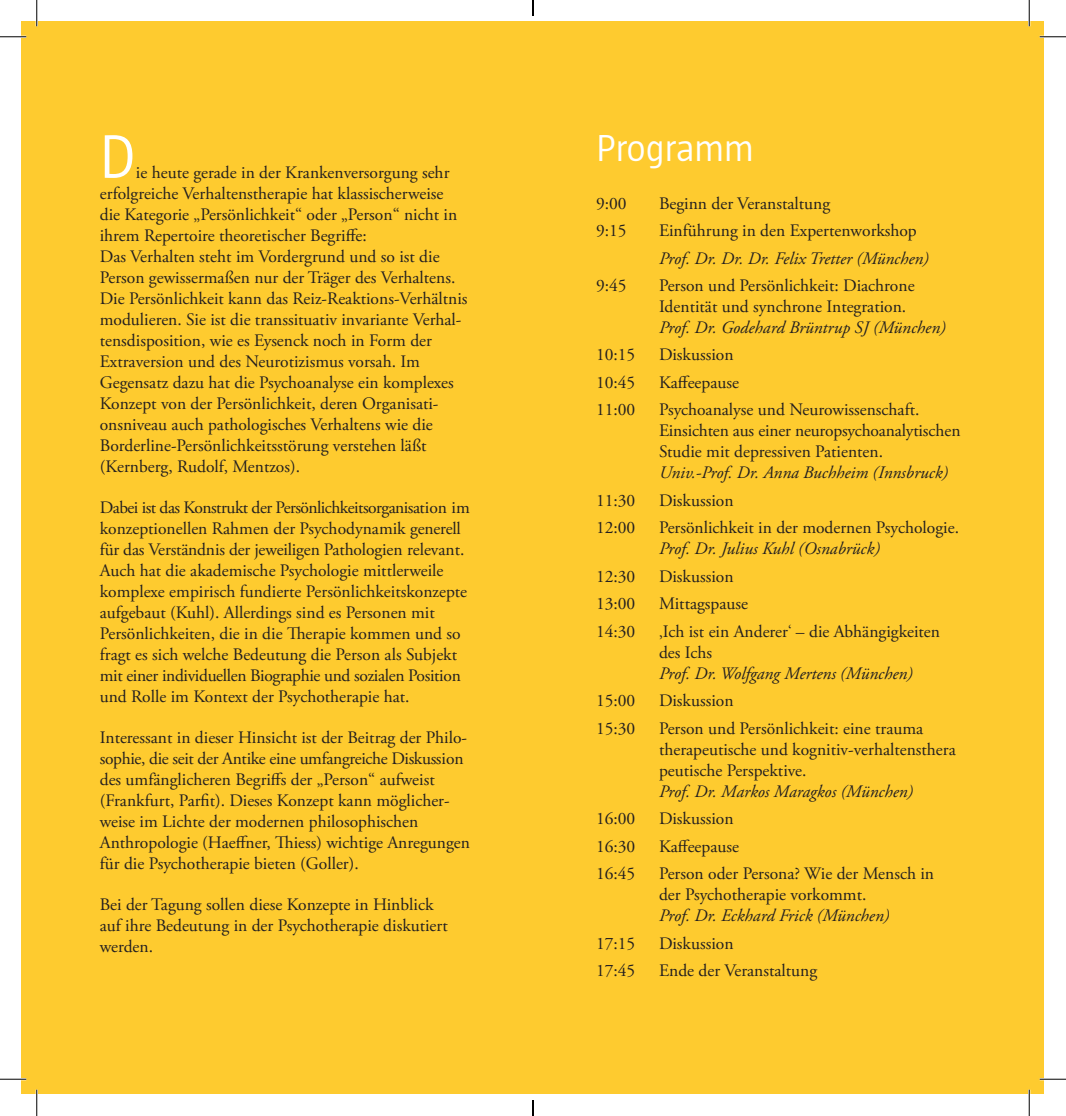
<style>
.page{position:relative;width:1066px;height:1116px;background:#fff}
.page>*{position:absolute;margin:0;border:0;box-sizing:border-box;transform-origin:0 0}
.t1{font:300 63px "Taz";color:#fff}
.t2{font:300 38.5px "Taz";color:#fff}
.Pausen{font:17.5px/21px "Adobe Garamond Pro";color:#231f20}
.t3{font:italic 17.5px "Adobe Garamond Pro";color:#231f20}
.s1{font-style:italic}
</style>
<div class="page">
<div style="left:22px;top:22px;width:1022px;height:1071px;background:#fecb2f"></div>
<hr style="left:0;top:36px;width:26px;height:2px;background:#fff">
<hr style="left:1039px;top:36px;width:27px;height:2px;background:#fff">
<hr style="left:0;top:1077px;width:26px;height:3px;background:#fff">
<hr style="left:1039px;top:1077px;width:27px;height:3px;background:#fff">
<hr style="left:36px;top:0;width:2px;height:26px;background:#fff">
<hr style="left:36px;top:1089px;width:2px;height:26px;background:#fff">
<hr style="left:1028px;top:0;width:2px;height:26px;background:#fff">
<hr style="left:1028px;top:1089px;width:2px;height:26px;background:#fff">
<svg style="left:0;top:36px;width:26px;height:1px"></svg>
<svg style="left:1039px;top:36px;width:27px;height:1px"></svg>
<svg style="left:0;top:1078px;width:26px;height:1px"></svg>
<svg style="left:1039px;top:1078px;width:27px;height:1px"></svg>
<svg style="left:36px;top:0;width:1px;height:26px"></svg>
<svg style="left:36px;top:1089px;width:1px;height:26px"></svg>
<svg style="left:1029px;top:0;width:1px;height:26px"></svg>
<svg style="left:1029px;top:1089px;width:1px;height:26px"></svg>
<svg style="left:532px;top:0;width:2px;height:16px"></svg>
<svg style="left:532px;top:1100px;width:2px;height:15px"></svg>
<p class="t1" style="left:100px;top:121px;width:38px">D</p>
<p class="Pausen" style="left:100px;top:162px;width:369px;text-indent:36px">ie heute gerade in der Krankenversorgung sehr erfolgreiche Verhaltenstherapie hat klassischerweise die Kategorie „Persönlichkeit“ oder „Person“ nicht in ihrem Repertoire theoretischer Begriffe:<br>Das Verhalten steht im Vordergrund und so ist die Person gewissermaßen nur der Träger des Verhaltens.<br>Die Persönlichkeit kann das Reiz-Reaktions-Verhältnis modulieren. Sie ist die transsituativ invariante Verhal&shy;tensdisposition, wie es Eysenck noch in Form der Extraversion und des Neurotizismus vorsah. Im Gegensatz dazu hat die Psychoanalyse ein komplexes Konzept von der Persönlichkeit, deren Organisati&shy;onsniveau auch pathologisches Verhaltens wie die Borderline-Persönlichkeitsstörung verstehen läßt (Kernberg, Rudolf, Mentzos).</p>
<p class="Pausen" style="left:100px;top:497px;width:371px">Dabei ist das Konstrukt der Persönlichkeitsorganisation im konzeptionellen Rahmen der Psychodynamik generell für das Verständnis der jeweiligen Pathologien relevant.<br>Auch hat die akademische Psychologie mittlerweile komplexe empirisch fundierte Persönlichkeitskonzepte aufgebaut (Kuhl). Allerdings sind es Personen mit Persönlichkeiten, die in die Therapie kommen und so fragt es sich welche Bedeutung die Person als Subjekt mit einer individuellen Biographie und sozialen Position und Rolle im Kontext der Psychotherapie hat.</p>
<p class="Pausen" style="left:100px;top:727px;width:372px">Interessant in dieser Hinsicht ist der Beitrag der Philo&shy;sophie, die seit der Antike eine umfangreiche Diskussion des umfänglicheren Begriffs der „Person“ aufweist (Frankfurt, Parfit). Dieses Konzept kann möglicher&shy;weise im Lichte der modernen philosophischen Anthropologie (Haeffner, Thiess) wichtige Anregungen für die Psychotherapie bieten (Goller).</p>
<p class="Pausen" style="left:100px;top:894px;width:349px">Bei der Tagung sollen diese Konzepte in Hinblick auf ihre Bedeutung in der Psychotherapie diskutiert werden.</p>
<p class="t2" style="left:596px;top:126px;width:159px">Programm</p>
<p class="Pausen" style="left:596px;top:193px;width:32px">9:00</p>
<p class="Pausen" style="left:659px;top:193px;width:173px">Beginn der Veranstaltung</p>
<p class="Pausen" style="left:596px;top:220px;width:32px">9:15</p>
<p class="Pausen" style="left:659px;top:220px;width:259px">Einführung in den Expertenworkshop</p>
<p class="t3" style="left:659px;top:247px;width:271px">Prof. Dr. Dr. Dr. Felix Tretter (München)</p>
<p class="Pausen" style="left:596px;top:275px;width:32px">9:45</p>
<p class="Pausen" style="left:659px;top:275px;width:288px">Person und Persönlichkeit: Diachrone<br>Identität und synchrone Integration.<br><span class="s1">Prof. Dr. Godehard Brüntrup SJ (München)</span></p>
<p class="Pausen" style="left:596px;top:345px;width:41px">10:15</p>
<p class="Pausen" style="left:659px;top:345px;width:76px">Diskussion</p>
<p class="Pausen" style="left:596px;top:372px;width:41px">10:45</p>
<p class="Pausen" style="left:659px;top:372px;width:81px">Kaffeepause</p>
<p class="Pausen" style="left:596px;top:400px;width:41px">11:00</p>
<p class="Pausen" style="left:659px;top:400px;width:303px">Psychoanalyse und Neurowissenschaft.<br>Einsichten aus einer neuropsychoanalytischen Studie mit depressiven Patienten.<br><span class="s1">Univ.-Prof. Dr. Anna Buchheim (Innsbruck)</span></p>
<p class="Pausen" style="left:596px;top:490px;width:41px">11:30</p>
<p class="Pausen" style="left:659px;top:490px;width:76px">Diskussion</p>
<p class="Pausen" style="left:596px;top:518px;width:41px">12:00</p>
<p class="Pausen" style="left:659px;top:518px;width:301px">Persönlichkeit in der modernen Psychologie.<br><span class="s1">Prof. Dr. Julius Kuhl (Osnabrück)</span></p>
<p class="Pausen" style="left:596px;top:566px;width:41px">12:30</p>
<p class="Pausen" style="left:659px;top:566px;width:76px">Diskussion</p>
<p class="Pausen" style="left:596px;top:593px;width:41px">13:00</p>
<p class="Pausen" style="left:659px;top:593px;width:91px">Mittagspause</p>
<p class="Pausen" style="left:596px;top:621px;width:41px">14:30</p>
<p class="Pausen" style="left:659px;top:621px;width:282px">‚Ich ist ein Anderer‘ – die Abhängigkeiten des Ichs<br><span class="s1">Prof. Dr. Wolfgang Mertens (München)</span></p>
<p class="Pausen" style="left:596px;top:690px;width:41px">15:00</p>
<p class="Pausen" style="left:659px;top:690px;width:76px">Diskussion</p>
<p class="Pausen" style="left:596px;top:718px;width:41px">15:30</p>
<p class="Pausen" style="left:659px;top:718px;width:298px">Person und Persönlichkeit: eine trauma therapeutische und kognitiv-verhaltensthera peutische Perspektive.<br><span class="s1">Prof. Dr. Markos Maragkos (München)</span></p>
<p class="Pausen" style="left:596px;top:808px;width:41px">16:00</p>
<p class="Pausen" style="left:659px;top:808px;width:76px">Diskussion</p>
<p class="Pausen" style="left:596px;top:836px;width:41px">16:30</p>
<p class="Pausen" style="left:659px;top:836px;width:81px">Kaffeepause</p>
<p class="Pausen" style="left:596px;top:863px;width:41px">16:45</p>
<p class="Pausen" style="left:659px;top:863px;width:277px">Person oder Persona? Wie der Mensch in der Psychotherapie vorkommt.<br><span class="s1">Prof. Dr. Eckhard Frick (München)</span></p>
<p class="Pausen" style="left:596px;top:933px;width:41px">17:15</p>
<p class="Pausen" style="left:659px;top:933px;width:76px">Diskussion</p>
<p class="Pausen" style="left:596px;top:960px;width:41px">17:45</p>
<p class="Pausen" style="left:659px;top:960px;width:160px">Ende der Veranstaltung</p>
</div>
